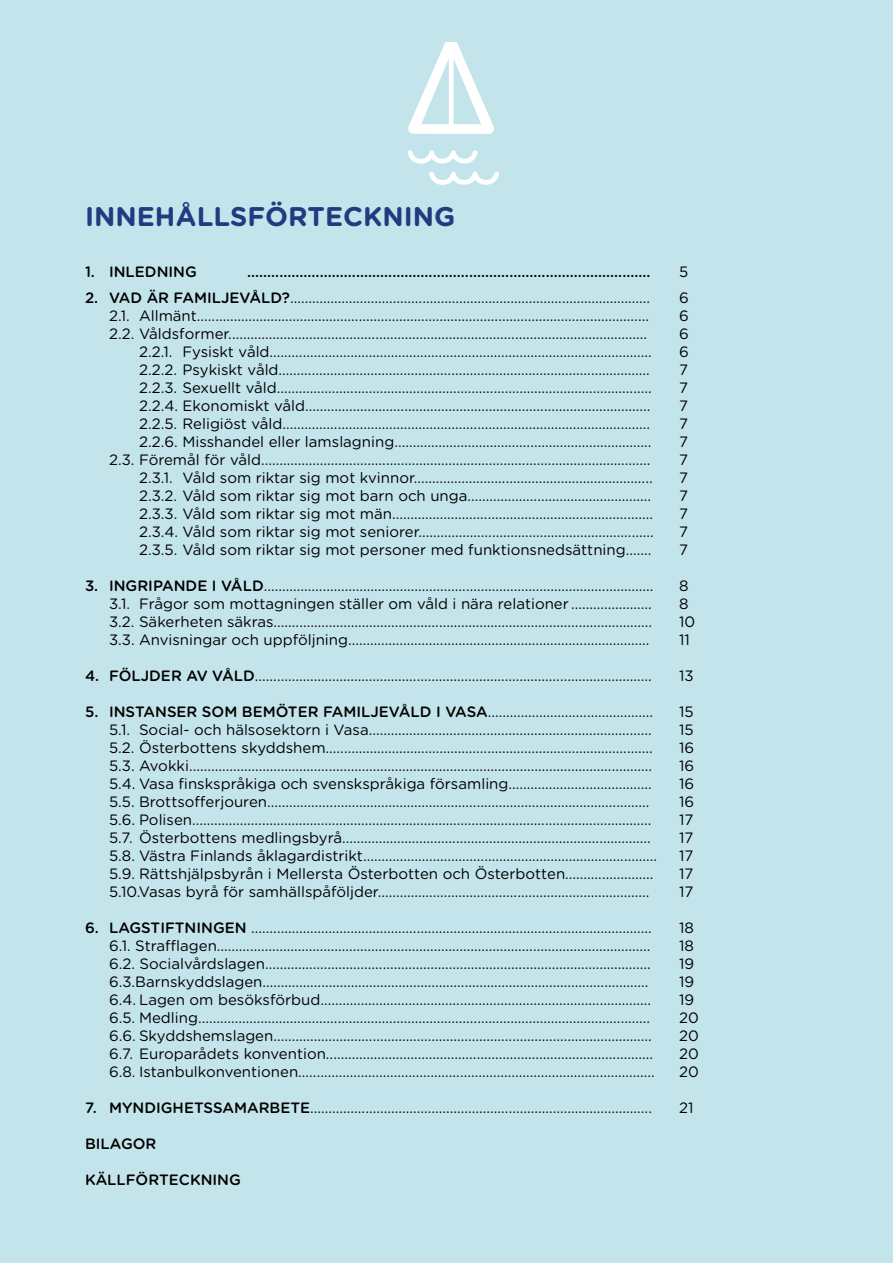
<style>
.page{position:relative;width:893px;height:1263px;background:#c3e4eb}
.page>*{position:absolute;margin:0;border:0;box-sizing:border-box;transform-origin:0 0}
.t1{font:700 27px "Gotham Rounded";color:#203b7f}
.t2{font:15px "Gotham Rounded";color:#000}
.t3{font:500 15px "Gotham Rounded";color:#000}
.s1{font-weight:500}
</style>
<div class="page">
<svg style="left:408px;top:150px;width:70px;height:14px"></svg>
<svg style="left:429px;top:171px;width:70px;height:14px"></svg>
<svg style="left:408px;top:43px;width:86px;height:91px"></svg>
<h1 class="t1" style="left:85px;top:197px;width:372px">INNEHÅLLSFÖRTECKNING</h1>
<p class="t3" style="left:85px;top:260px;width:113px">1. INLEDNING</p>
<p class="t3" style="left:247px;top:260px;width:405px">....................................................................................................</p>
<p class="t2" style="left:679px;top:261px;width:11px">5</p>
<p class="t2" style="left:85px;top:287px;width:567px"><span class="s1">2. VAD ÄR FAMILJEVÅLD?</span>..................................................................................................</p>
<p class="t2" style="left:679px;top:287px;width:11px">6</p>
<p class="t2" style="left:109px;top:305px;width:541px">2.1. Allmänt...........................................................................................................................</p>
<p class="t2" style="left:679px;top:305px;width:11px">6</p>
<p class="t2" style="left:109px;top:323px;width:540px">2.2. Våldsformer..................................................................................................................</p>
<p class="t2" style="left:679px;top:323px;width:11px">6</p>
<p class="t2" style="left:139px;top:341px;width:514px">2.2.1. Fysiskt våld........................................................................................................</p>
<p class="t2" style="left:679px;top:341px;width:11px">6</p>
<p class="t2" style="left:139px;top:359px;width:512px">2.2.2. Psykiskt våld.....................................................................................................</p>
<p class="t2" style="left:679px;top:359px;width:10px">7</p>
<p class="t2" style="left:139px;top:377px;width:514px">2.2.3. Sexuellt våld......................................................................................................</p>
<p class="t2" style="left:679px;top:377px;width:10px">7</p>
<p class="t2" style="left:139px;top:395px;width:513px">2.2.4. Ekonomiskt våld..............................................................................................</p>
<p class="t2" style="left:679px;top:395px;width:10px">7</p>
<p class="t2" style="left:139px;top:413px;width:512px">2.2.5. Religiöst våld....................................................................................................</p>
<p class="t2" style="left:679px;top:413px;width:10px">7</p>
<p class="t2" style="left:139px;top:431px;width:514px">2.2.6. Misshandel eller lamslagning......................................................................</p>
<p class="t2" style="left:679px;top:431px;width:10px">7</p>
<p class="t2" style="left:109px;top:449px;width:543px">2.3. Föremål för våld..........................................................................................................</p>
<p class="t2" style="left:679px;top:449px;width:10px">7</p>
<p class="t2" style="left:139px;top:467px;width:515px">2.3.1. Våld som riktar sig mot kvinnor.................................................................</p>
<p class="t2" style="left:679px;top:467px;width:10px">7</p>
<p class="t2" style="left:139px;top:485px;width:514px">2.3.2. Våld som riktar sig mot barn och unga..................................................</p>
<p class="t2" style="left:679px;top:485px;width:10px">7</p>
<p class="t2" style="left:139px;top:503px;width:515px">2.3.3. Våld som riktar sig mot män.......................................................................</p>
<p class="t2" style="left:679px;top:503px;width:10px">7</p>
<p class="t2" style="left:139px;top:521px;width:516px">2.3.4. Våld som riktar sig mot seniorer................................................................</p>
<p class="t2" style="left:679px;top:521px;width:10px">7</p>
<p class="t2" style="left:139px;top:539px;width:514px">2.3.5. Våld som riktar sig mot personer med funktionsnedsättning.......</p>
<p class="t2" style="left:679px;top:539px;width:10px">7</p>
<p class="t2" style="left:85px;top:575px;width:570px"><span class="s1">3. INGRIPANDE I VÅLD</span>..........................................................................................................</p>
<p class="t2" style="left:679px;top:575px;width:11px">8</p>
<p class="t2" style="left:109px;top:593px;width:544px">3.1. Frågor som mottagningen ställer om våld i nära relationer ......................</p>
<p class="t2" style="left:679px;top:593px;width:11px">8</p>
<p class="t2" style="left:109px;top:611px;width:545px">3.2. Säkerheten säkras.......................................................................................................</p>
<p class="t2" style="left:679px;top:611px;width:18px">10</p>
<p class="t2" style="left:109px;top:629px;width:542px">3.3. Anvisningar och uppföljning..................................................................................</p>
<p class="t2" style="left:679px;top:629px;width:12px">11</p>
<p class="t2" style="left:85px;top:665px;width:568px"><span class="s1">4. FÖLJDER AV VÅLD</span>............................................................................................................</p>
<p class="t2" style="left:679px;top:665px;width:16px">13</p>
<p class="t2" style="left:85px;top:701px;width:570px"><span class="s1">5. INSTANSER SOM BEMÖTER FAMILJEVÅLD I VASA</span>.............................................</p>
<p class="t2" style="left:679px;top:701px;width:16px">15</p>
<p class="t2" style="left:109px;top:719px;width:544px">5.1. Social- och hälsosektorn i Vasa.............................................................................</p>
<p class="t2" style="left:679px;top:719px;width:16px">15</p>
<p class="t2" style="left:109px;top:737px;width:545px">5.2. Österbottens skyddshem.........................................................................................</p>
<p class="t2" style="left:679px;top:737px;width:17px">16</p>
<p class="t2" style="left:109px;top:755px;width:545px">5.3. Avokki..............................................................................................................................</p>
<p class="t2" style="left:679px;top:755px;width:17px">16</p>
<p class="t2" style="left:109px;top:773px;width:544px">5.4. Vasa finskspråkiga och svenskspråkiga församling.......................................</p>
<p class="t2" style="left:679px;top:773px;width:17px">16</p>
<p class="t2" style="left:109px;top:791px;width:542px">5.5. Brottsofferjouren........................................................................................................</p>
<p class="t2" style="left:679px;top:791px;width:17px">16</p>
<p class="t2" style="left:109px;top:809px;width:544px">5.6. Polisen.............................................................................................................................</p>
<p class="t2" style="left:679px;top:809px;width:16px">17</p>
<p class="t2" style="left:109px;top:827px;width:543px">5.7. Österbottens medlingsbyrå....................................................................................</p>
<p class="t2" style="left:679px;top:827px;width:16px">17</p>
<p class="t2" style="left:109px;top:845px;width:549px">5.8. Västra Finlands åklagardistrikt................................................................................</p>
<p class="t2" style="left:679px;top:845px;width:16px">17</p>
<p class="t2" style="left:109px;top:863px;width:546px">5.9. Rättshjälpsbyrån i Mellersta Österbotten och Österbotten........................</p>
<p class="t2" style="left:679px;top:863px;width:16px">17</p>
<p class="t2" style="left:109px;top:881px;width:542px">5.10.Vasas byrå för samhällspåföljder..........................................................................</p>
<p class="t2" style="left:679px;top:881px;width:16px">17</p>
<p class="t2" style="left:85px;top:917px;width:568px"><span class="s1">6. LAGSTIFTNINGEN</span> .............................................................................................................</p>
<p class="t2" style="left:679px;top:917px;width:16px">18</p>
<p class="t2" style="left:109px;top:935px;width:543px">6.1. Strafflagen......................................................................................................................</p>
<p class="t2" style="left:679px;top:935px;width:16px">18</p>
<p class="t2" style="left:109px;top:953px;width:543px">6.2. Socialvårdslagen.........................................................................................................</p>
<p class="t2" style="left:679px;top:953px;width:17px">19</p>
<p class="t2" style="left:109px;top:971px;width:541px">6.3.Barnskyddslagen.........................................................................................................</p>
<p class="t2" style="left:679px;top:971px;width:17px">19</p>
<p class="t2" style="left:109px;top:989px;width:544px">6.4. Lagen om besöksförbud..........................................................................................</p>
<p class="t2" style="left:679px;top:989px;width:17px">19</p>
<p class="t2" style="left:109px;top:1007px;width:542px">6.5. Medling...........................................................................................................................</p>
<p class="t2" style="left:679px;top:1007px;width:21px">20</p>
<p class="t2" style="left:109px;top:1025px;width:544px">6.6. Skyddshemslagen.......................................................................................................</p>
<p class="t2" style="left:679px;top:1025px;width:21px">20</p>
<p class="t2" style="left:109px;top:1043px;width:545px">6.7. Europarådets konvention.........................................................................................</p>
<p class="t2" style="left:679px;top:1043px;width:21px">20</p>
<p class="t2" style="left:109px;top:1061px;width:547px">6.8. Istanbulkonventionen.................................................................................................</p>
<p class="t2" style="left:679px;top:1061px;width:21px">20</p>
<p class="t2" style="left:85px;top:1097px;width:568px"><span class="s1">7. MYNDIGHETSSAMARBETE</span>.............................................................................................</p>
<p class="t2" style="left:679px;top:1097px;width:16px">21</p>
<p class="t3" style="left:85px;top:1133px;width:73px">BILAGOR</p>
<p class="t3" style="left:85px;top:1169px;width:157px">KÄLLFÖRTECKNING</p>
</div>
